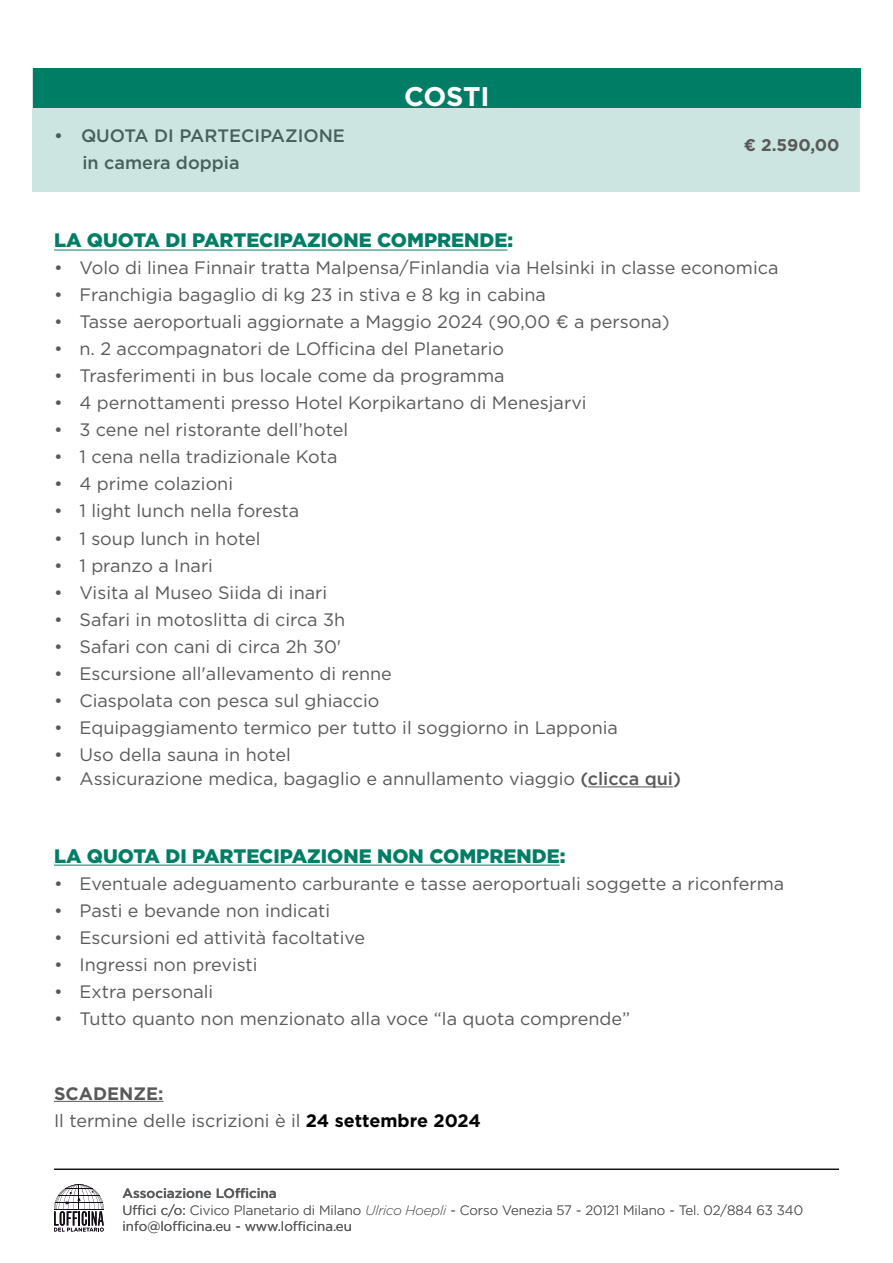
<style>
.page{position:relative;width:893px;height:1263px;background:#fff}
.page>*{position:absolute;margin:0;border:0;box-sizing:border-box;transform-origin:0 0}
.t1{font:700 27px "Gotham";letter-spacing:-.01em;color:#fff}
.t2{font:900 19.5px "Gotham";color:#007e65}
.t3{font:18px/27px "Gotham";color:#58595b}
.t4{font:500 18px/27px "Gotham";color:#58595b}
.t5{font:700 16.95px "Gotham";color:#58595b}
.t6{font:300 13.5px/16.5px "Gotham";color:#58595b}
.t7{font:13.5px "Gotham";color:#58595b}
.t8{font:500 13.5px "Gotham";color:#58595b}
.s1{font-weight:500}
.s2{font-weight:700}
.s3{font-weight:700;color:#000}
.s4{font-weight:400}
.s5{font-weight:200;font-style:italic}
</style>
<div class="page">
<hr style="left:54px;top:250px;width:453px;height:1px;background:#007e65">
<hr style="left:588px;top:787px;width:85px;height:1px;background:#58595b">
<hr style="left:54px;top:865px;width:506px;height:1px;background:#007e65">
<hr style="left:54px;top:1101px;width:110px;height:1px;background:#58595b">
<div style="left:33px;top:68px;width:827px;height:123px;background:#cde5e0"></div>
<div style="left:33px;top:68px;width:828px;height:40px;background:#007e65"></div>
<hr style="left:54px;top:1169px;width:785px;height:1px;background:#000">
<svg style="left:54px;top:1184px;width:50px;height:47px"></svg>
<p class="t4" style="left:54px;top:122px;width:56px">• Quota</p>
<p class="t4" style="left:82px;top:122px;width:159px;text-indent:72px">di partecipazione<br>in camera doppia</p>
<h1 class="t1" style="left:404px;top:79px;width:87px">COSTI</h1>
<p class="t5" style="left:744px;top:134px;width:97px">€ 2.590,00</p>
<p class="t2" style="left:54px;top:227px;width:179px">LA QUOTA DI PARTECIP</p>
<p class="t2" style="left:292px;top:227px;width:43px">AZIONE</p>
<p class="t2" style="left:377px;top:227px;width:16px">COMPRENDE</p>
<p class="t2" style="left:507px;top:227px;width:7px">:</p>
<p class="t3" style="left:54px;top:254px;width:726px">• Volo di linea Finnair tratta Malpensa/Finlandia via Helsinki in classe economica</p>
<p class="t3" style="left:54px;top:281px;width:493px">• Franchigia bagaglio di kg 23 in stiva e 8 kg in cabina</p>
<p class="t3" style="left:54px;top:308px;width:617px">• Tasse aeroportuali aggiornate a Maggio 2024 (90,00 € a persona)</p>
<p class="t3" style="left:54px;top:335px;width:452px">• n. 2 accompagnatori de LOfficina del Planetario</p>
<p class="t3" style="left:54px;top:362px;width:452px">• Trasferimenti in bus locale come da programma</p>
<p class="t3" style="left:54px;top:389px;width:534px">• 4 pernottamenti presso Hotel Korpikartano di Menesjarvi</p>
<p class="t3" style="left:54px;top:416px;width:296px">• 3 cene nel ristorante dell’hotel</p>
<p class="t3" style="left:54px;top:443px;width:285px">• 1 cena nella tradizionale Kota</p>
<p class="t3" style="left:54px;top:470px;width:181px">• 4 prime colazioni</p>
<p class="t3" style="left:54px;top:497px;width:247px">• 1 light lunch nella foresta</p>
<p class="t3" style="left:54px;top:524px;width:208px">• 1 soup lunch in hotel</p>
<p class="t3" style="left:54px;top:551px;width:161px">• 1 pranzo a Inari</p>
<p class="t3" style="left:54px;top:578px;width:275px">• Visita al Museo Siida di inari</p>
<p class="t3" style="left:54px;top:605px;width:293px">• Safari in motoslitta di circa 3h</p>
<p class="t3" style="left:54px;top:632px;width:289px">• Safari con cani di circa 2h 30'</p>
<p class="t3" style="left:54px;top:659px;width:339px">• Escursione all'allevamento di renne</p>
<p class="t3" style="left:54px;top:686px;width:327px">• Ciaspolata con pesca sul ghiaccio</p>
<p class="t3" style="left:54px;top:713px;width:565px">• Equipaggiamento termico per tutto il soggiorno in Lapponia</p>
<p class="t3" style="left:54px;top:740px;width:238px">• Uso della sauna in hotel</p>
<p class="t3" style="left:54px;top:764px;width:628px">• Assicurazione medica, bagaglio e annullamento viaggio <span class="s1">(clicca qui)</span></p>
<p class="t2" style="left:54px;top:842px;width:179px">LA QUOTA DI PARTECIP</p>
<p class="t2" style="left:292px;top:842px;width:43px">AZIONE</p>
<p class="t2" style="left:377px;top:842px;width:16px">NON</p>
<p class="t2" style="left:429px;top:842px;width:16px">COMPRENDE</p>
<p class="t2" style="left:560px;top:842px;width:7px">:</p>
<p class="t3" style="left:54px;top:869px;width:732px">• Eventuale adeguamento carburante e tasse aeroportuali soggette a riconferma</p>
<p class="t3" style="left:54px;top:896px;width:278px">• Pasti e bevande non indicati</p>
<p class="t3" style="left:54px;top:923px;width:313px">• Escursioni ed attività facoltative</p>
<p class="t3" style="left:54px;top:950px;width:205px">• Ingressi non previsti</p>
<p class="t3" style="left:54px;top:977px;width:161px">• Extra personali</p>
<p class="t3" style="left:54px;top:1004px;width:578px">• Tutto quanto non menzionato alla voce “la quota comprende”</p>
<p class="t3" style="left:54px;top:1079px;width:428px"><span class="s2">SCADENZE:<br></span>Il termine delle iscrizioni è il <span class="s3">24 settembre 2024</span></p>
<p class="t6" style="left:122px;top:1185px;width:682px"><span class="s1">Associazione LOfficina<br></span><span class="s4">Uffici c/o:</span> Civico Planetario di Milano <span class="s5">Ulrico Hoepli</span> - Corso Venezia 57 - 20121 Milano - Tel. 02/884 63 340 <span class="s4">info@lofficina.eu - www.lofficina.eu</span></p>
<p class="t8" style="left:235px;top:1185px;width:16px">f</p>
<p class="t7" style="left:132px;top:1201px;width:15px">f</p>
<p class="t7" style="left:172px;top:1218px;width:15px">f</p>
<p class="t7" style="left:293px;top:1218px;width:15px">f</p>
</div>
